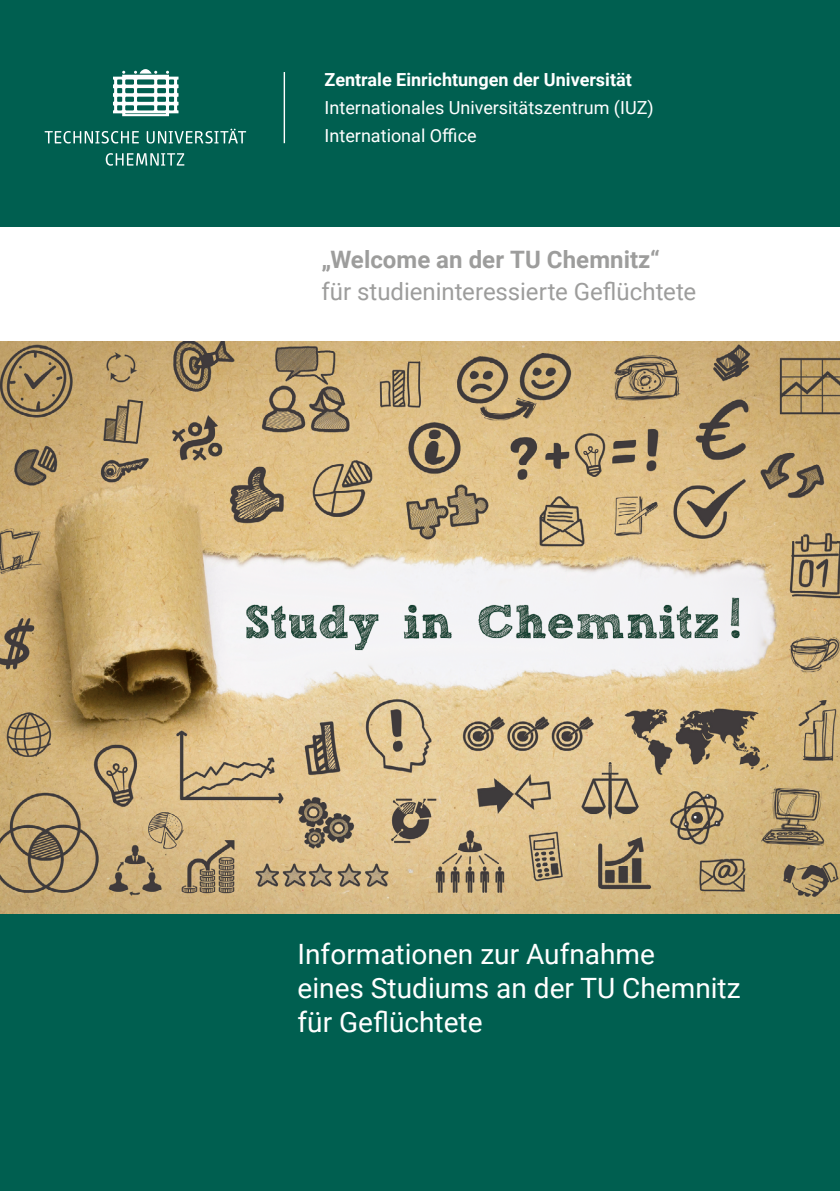
<style>
.page{position:relative;width:840px;height:1191px;background:#fff}
.page>*{position:absolute;margin:0;border:0;box-sizing:border-box;transform-origin:0 0}
.t1{font:28px/33.6px "Roboto";color:#fff}
.t2{font:24px "Roboto";letter-spacing:-.005em;color:#9d9d9c}
.t3{font:700 24px "Roboto";color:#9d9d9c}
.t4{font:18px/28px "Roboto";color:#fff}
.t5{font:700 18px "Roboto";color:#fff}
</style>
<div class="page">
<div style="left:0;top:0;width:839px;height:227px;background:#005f50"></div>
<div style="left:0;top:913px;width:839px;height:278px;background:#005f50"></div>
<hr style="left:283px;top:72px;width:2px;height:71px;background:#fff">
<img style="left:0;top:341px;width:839px;height:572px">
<svg style="left:113px;top:69px;width:65px;height:47px"></svg>
<svg style="left:106px;top:153px;width:78px;height:13px"></svg>
<svg style="left:45px;top:129px;width:201px;height:14px"></svg>
<p class="t5" style="left:324px;top:66px;width:308px">Zentrale Einrichtungen der Universität</p>
<p class="t4" style="left:324px;top:92px;width:330px">Internationales Universitätszentrum (IUZ)<br>International Office</p>
<p class="t3" style="left:321px;top:242px;width:340px">„Welcome an der TU Chemnitz“</p>
<p class="t2" style="left:321px;top:274px;width:376px">für studieninteressierte Geflüchtete</p>
<p class="t1" style="left:297px;top:936px;width:444px">Informationen zur Aufnahme<br>eines Studiums an der TU Chemnitz für Geflüchtete</p>
</div>
